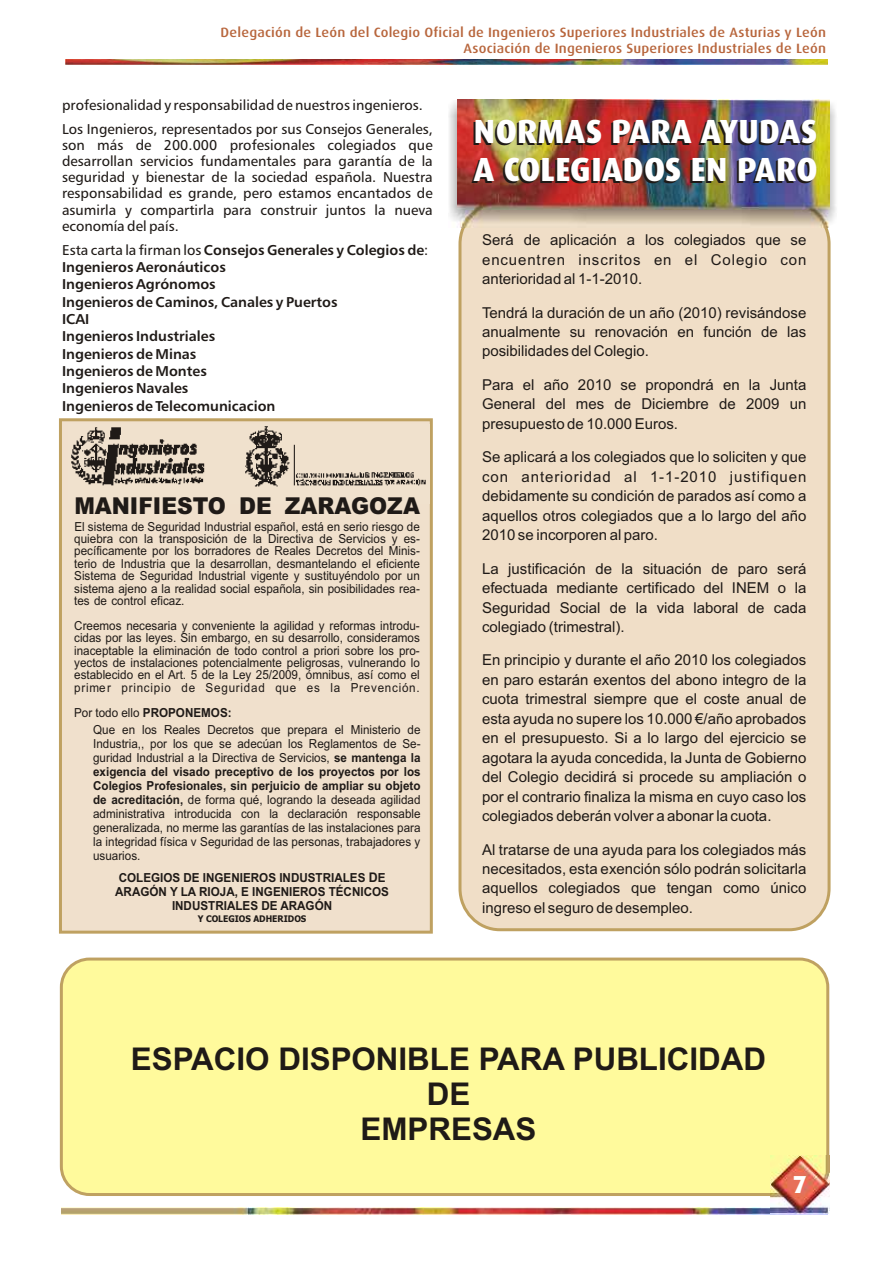
<style>
.page{position:relative;width:893px;height:1263px;background:#fff}
.page>*{position:absolute;margin:0;border:0;box-sizing:border-box;transform-origin:0 0}
.t1{font:800 33.45px/38.5px "Dax";color:#fff}
.t2{font:700 31.35px/35px "Arial";color:#1f1a17;text-align:center}
.t3{font:800 24.6px "Dax";color:#fff}
.t4{font:900 23.25px "Arial";color:#1f1a17;scale:.94 1}
.t5{font:15px/19.5px "Arial";color:#1f1a17;text-align:justify}
.t6{font:14.25px/16.2px "Humanist 777 BT Roman B";color:#1f1a17}
.t7{font:14.25px/17.4px "Humanist 777 BT Roman B,Bold";color:#1f1a17}
.t8{font:500 13.5px/15.3px "Dax";color:#b8663d;text-align:right;scale:1.1 1}
.t9{font:12.45px/12.5px "Arial";color:#1f1a17;text-align:justify;scale:.94 1}
.t10{font:700 12.45px/14px "Arial";color:#1f1a17;text-align:center;scale:.94 1}
.t11{font:700 9.15px "Tahoma";color:#1f1a17;scale:.94 1}
.s1{font-family:"Humanist 777 BT Roman B"}
.s2{font-weight:700}
.s3{font-size:13.35px}
</style>
<div class="page">
<div style="left:60px;top:957px;width:769px;height:239px;background:#fffa9c;border:3px solid #bfa161;border-radius:28px"></div>
<div style="left:458px;top:201px;width:372px;height:730px;background:#f0dec7;border:3px solid #bfa161;border-radius:40px"></div>
<img style="left:449px;top:101px;width:387px;height:126px">
<img style="left:457px;top:100px;width:372px;height:110px">
<img style="left:66px;top:59px;width:761px;height:5px">
<img style="left:62px;top:1208px;width:708px;height:6px">
<img style="left:770px;top:1155px;width:59px;height:59px">
<div style="left:59px;top:418px;width:374px;height:516px;background:#f0e0cc"></div>
<img style="left:69px;top:425px;width:360px;height:78px">
<p class="t8" style="left:221px;top:26px;width:552px">Delegación de León del Colegio Oficial de Ingenieros Superiores Industriales de Asturias y León<br>Asociación de Ingenieros Superiores Industriales de León</p>
<p class="t6" style="left:62px;top:94px;width:372px;line-height:24px">profesionalidad y responsabilidad de nuestros ingenieros.<br>Los Ingenieros, representados por sus Consejos Generales,</p>
<p class="t6" style="left:62px;top:138px;width:372px;text-align:justify">son más de 200.000 profesionales colegiados que desarrollan servicios fundamentales para garantía de la seguridad y bienestar de la sociedad española. Nuestra responsabilidad es grande, pero estamos encantados de asumirla y compartirla para construir juntos la nueva economía del país.</p>
<p class="t7" style="left:62px;top:242px;width:368px"><span class="s1">Esta carta la firman los</span> Consejos Generales y Colegios de<span class="s1">:<br></span>Ingenieros Aeronáuticos<br>Ingenieros Agrónomos<br>Ingenieros de Caminos, Canales y Puertos<br>ICAI<br>Ingenieros Industriales<br>Ingenieros de Minas<br>Ingenieros de Montes<br>Ingenieros Navales<br>Ingenieros de Telecomunicacion</p>
<h3 class="t4" style="left:74px;top:498px;width:369px">MANIFIESTO DE ZARAGOZA</h3>
<p class="t9" style="left:74px;top:521px;width:369px">El sistema de Seguridad Industrial español, está en serio riesgo de quiebra con la transposición de la Directiva de Servicios y es&shy;pecíficamente por los borradores de Reales Decretos del Minis&shy;terio de Industria que la desarrollan, desmantelando el eficiente Sistema de Seguridad Industrial vigente y sustituyéndolo por un sistema ajeno a la realidad social española, sin posibilidades rea&shy;tes de control eficaz.</p>
<p class="t9" style="left:74px;top:620px;width:369px">Creemos necesaria y conveniente la agilidad y reformas introdu&shy;cidas por las leyes. Sin embargo, en su desarrollo, consideramos inaceptable la eliminación de todo control a priori sobre los pro&shy;yectos de instalaciones potencialmente peligrosas, vulnerando lo establecido en el Art. 5 de la Ley 25/2009, ómnibus, así como el primer principio de Seguridad que es la Prevención.</p>
<p class="t9" style="left:93px;top:704px;width:350px;line-height:17.7px;text-indent:-19px">Por todo ello <span class="s2">PROPONEMOS:<br></span>Que en los Reales Decretos que prepara el Ministerio de</p>
<p class="t9" style="left:93px;top:738px;width:350px;line-height:14px">Industria,, por los que se adecúan los Reglamentos de Se&shy;guridad Industrial a la Directiva de Servicios, <span class="s2">se mantenga la exigencia del visado preceptivo de los proyectos por los Colegios Profesionales, sin perjuicio de ampliar su objeto de acreditación,</span> de forma qué, logrando la deseada agilidad administrativa introducida con la declaración responsable generalizada, no merme las garantías de las instalaciones para la integridad física v Seguridad de las personas, trabajadores y usuarios.</p>
<p class="t10" style="left:115px;top:872px;width:293px">COLEGIOS DE INGENIEROS INDUSTRIALES <span class="s3">D</span>E<br>ARAGÓN Y LA RIOJA, E INGENIEROS TÉCNICOS<br>INDUSTRIALES DE ARAGÓN</p>
<p class="t11" style="left:198px;top:915px;width:117px">Y COLEGIOS ADHERIDOS</p>
<h1 class="t1" style="left:474px;top:114px;width:345px">NORMAS PARA AYUDAS<br>A COLEGIADOS EN PARO</h1>
<p class="t5" style="left:482px;top:232px;width:326px">Será de aplicación a los colegiados que se encuentren inscritos en el Colegio con anterioridad al 1-1-2010.</p>
<p class="t5" style="left:482px;top:304px;width:326px">Tendrá la duración de un año (2010) revisándose anualmente su renovación en función de las posibilidades del Colegio.</p>
<p class="t5" style="left:482px;top:376px;width:326px">Para el año 2010 se propondrá en la Junta General del mes de Diciembre de 2009 un presupuesto de 10.000 Euros.</p>
<p class="t5" style="left:482px;top:449px;width:326px">Se aplicará a los colegiados que lo soliciten y que con anterioridad al 1-1-2010 justifiquen debidamente su condición de parados así como a aquellos otros colegiados que a lo largo del año 2010 se incorporen al paro.</p>
<p class="t5" style="left:482px;top:560px;width:326px">La justificación de la situación de paro será efectuada mediante certificado del INEM o la Seguridad Social de la vida laboral de cada colegiado (trimestral).</p>
<p class="t5" style="left:482px;top:652px;width:326px">En principio y durante el año 2010 los colegiados en paro estarán exentos del abono integro de la cuota trimestral siempre que el coste anual de esta ayuda no supere los 10.000 €/año aprobados en el presupuesto. Si a lo largo del ejercicio se agotara la ayuda concedida, la Junta de Gobierno del Colegio decidirá si procede su ampliación o por el contrario finaliza la misma en cuyo caso los colegiados deberán volver a abonar la cuota.</p>
<p class="t5" style="left:482px;top:841px;width:326px">Al tratarse de una ayuda para los colegiados más necesitados, esta exención sólo podrán solicitarla aquellos colegiados que tengan como único ingreso el seguro de desempleo.</p>
<h2 class="t2" style="left:131px;top:1045px;width:637px">ESPACIO DISPONIBLE PARA PUBLICIDAD<br>DE<br>EMPRESAS</h2>
<h3 class="t3" style="left:793px;top:1174px;width:16px">7</h3>
</div>
